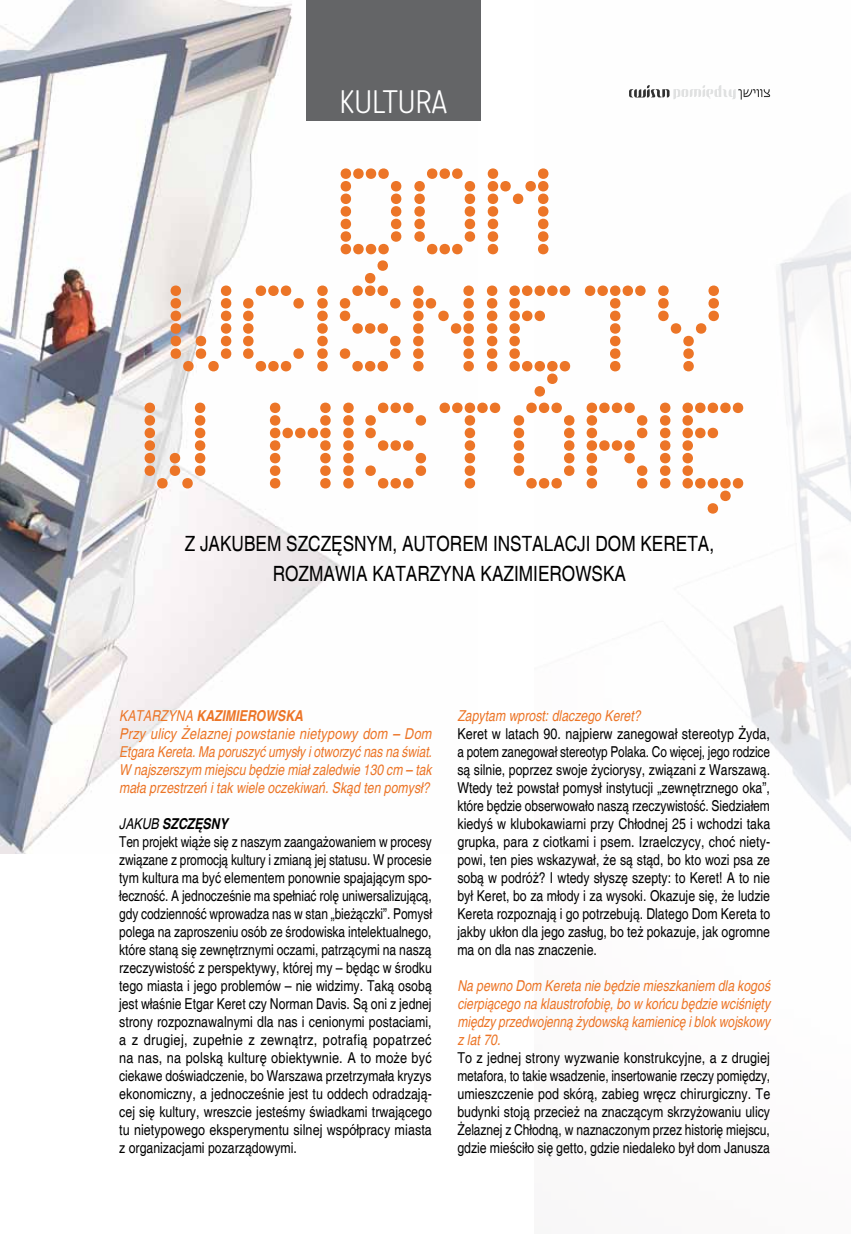
<style>
.page{position:relative;width:851px;height:1234px;background:#fff}
.page>*{position:absolute;margin:0;border:0;box-sizing:border-box;transform-origin:0 0}
.t1{font:300 31.5px "Katarine Std";color:#fff}
.t2{font:condensed 21px "Helvetica";color:#000}
.t3{font:condensed 15px/18px "Helvetica";color:#000;text-align:justify}
.t4{font:italic condensed 15px/18px "Helvetica";color:#ec7527}
.s1{font-weight:700}
.s2{font-style:italic}
.s3{font-weight:700;font-style:italic}
</style>
<div class="page">
<img style="left:537px;top:85px;width:313px;height:755px">
<img style="left:0;top:0;width:477px;height:853px">
<div style="left:306px;top:0;width:175px;height:120px;background:#646567"></div>
<svg style="left:144px;top:402px;width:599px;height:111px"></svg>
<svg style="left:170px;top:260px;width:548px;height:136px"></svg>
<svg style="left:340px;top:168px;width:208px;height:86px"></svg>
<h1 class="t1" style="left:339px;top:82px;width:109px">KULTURA</h1>
<h2 class="t2" style="left:185px;top:531px;width:319px">Z Jakubem Szczęsnym, autorem insta</h2>
<h2 class="t2" style="left:543px;top:531px;width:20px">lacji</h2>
<h2 class="t2" style="left:595px;top:531px;width:120px">Dom Kereta,</h2>
<h2 class="t2" style="left:273px;top:561px;width:63px">rozmawia</h2>
<h2 class="t2" style="left:372px;top:561px;width:204px">Katarzyna Kazi mie rowska</h2>
<p class="t4" style="left:119px;top:706px;width:315px">katarzyna <span class="s1">KAZIMIEROWSKA<br></span>Przy ulicy Żelaznej powstanie nietypowy dom – Dom Etgara Kereta. Ma poruszyć umysły i otworzyć nas na świat.<br>W najszerszym miejscu będzie miał zaledwie 130 cm – tak mała przestrzeń i tak wiele oczekiwań. Skąd ten pomysł?</p>
<p class="t3" style="left:119px;top:814px;width:315px;text-align:left"><span class="s2">Jakub</span> <span class="s3">SZCZĘSNY<br></span>Ten projekt wiąże się z naszym zaangażowaniem w procesy związane z promocją kultury i zmianą jej statusu. W procesie tym kultura ma być elementem ponownie spajającym spo&shy;łeczność. A jednocześnie ma spełniać rolę uniwersalizującą, gdy codzienność wprowadza nas w stan „bieżączki”. Pomysł polega na zaproszeniu osób ze środowiska intelektualnego, które staną się zewnętrznymi oczami, patrzącymi na naszą rzeczywistość z perspektywy, której my – będąc w środku tego miasta i jego problemów – nie widzimy. Taką osobą jest właśnie Etgar Keret czy Norman Davis. Są oni z jednej strony rozpoznawalnymi dla nas i cenionymi postaciami, a z drugiej, zupełnie z zewnątrz, potrafią popatrzeć na nas, na polską kulturę obiektywnie. A to może być ciekawe doświadczenie, bo Warszawa przetrzymała kryzys ekonomiczny, a jednocześnie jest tu oddech odradzają&shy;cej się kultury, wreszcie jesteśmy świadkami trwającego tu nietypowego eksperymentu silnej współpracy miasta z organizacjami pozarządowymi.</p>
<p class="t4" style="left:457px;top:706px;width:185px">Zapytam wprost: dlaczego Keret?</p>
<p class="t3" style="left:457px;top:724px;width:314px">Keret w latach 90. najpierw zanegował stereotyp Żyda, a potem zanegował stereotyp Polaka. Co więcej, jego rodzice są silnie, poprzez swoje życiorysy, związani z Warszawą.<br>Wtedy też powstał pomysł instytucji „zewnętrznego oka”, które będzie obserwowało naszą rzeczywistość. Siedziałem kiedyś w klubokawiarni przy Chłodnej 25 i wchodzi taka grupka, para z ciotkami i psem. Izraelczycy, choć niety&shy;powi, ten pies wskazywał, że są stąd, bo kto wozi psa ze sobą w podróż? I wtedy słyszę szepty: to Keret! A to nie był Keret, bo za młody i za wysoki. Okazuje się, że ludzie Kereta rozpoznają i go potrzebują. Dlatego Dom Kereta to jakby ukłon dla jego zasług, bo też pokazuje, jak ogromne ma on dla nas znaczenie.</p>
<p class="t4" style="left:457px;top:976px;width:315px;text-align:justify">Na pewno Dom Kereta nie będzie mieszkaniem dla kogoś cierpiącego na klaustrofobię, bo w końcu będzie wciśnięty między przedwojenną żydowską kamienicę i blok wojskowy z lat 70.</p>
<p class="t3" style="left:457px;top:1048px;width:314px">To z jednej strony wyzwanie konstrukcyjne, a z drugiej metafora, to takie wsadzenie, insertowanie rzeczy pomiędzy, umieszczenie pod skórą, zabieg wręcz chirurgiczny. Te budynki stoją przecież na znaczącym skrzyżowaniu ulicy Żelaznej z Chłodną, w naznaczonym przez historię miejscu, gdzie mieściło się getto, gdzie niedaleko był dom Janusza</p>
</div>
